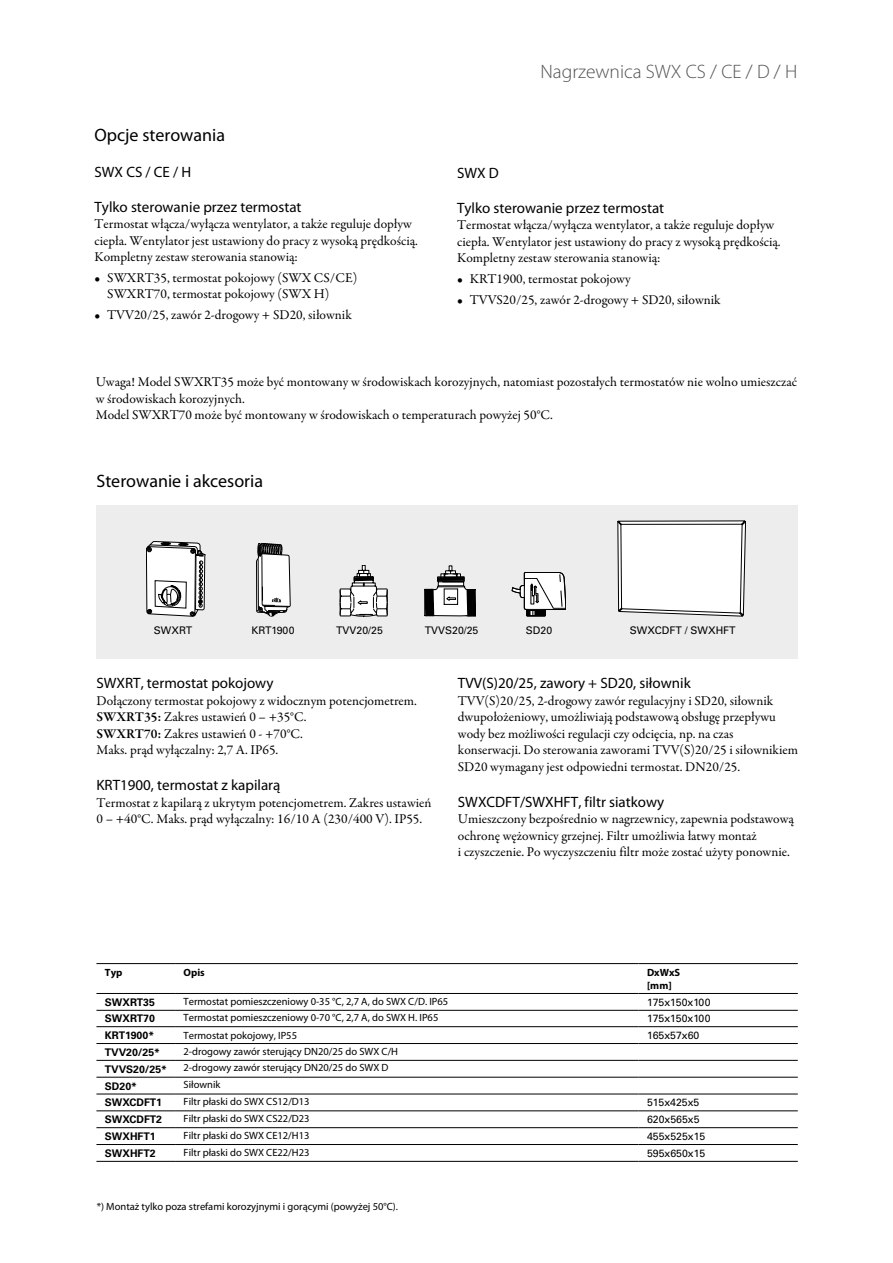
<style>
.page{position:relative;width:893px;height:1263px;background:#fff}
.page>*{position:absolute;margin:0;border:0;box-sizing:border-box;transform-origin:0 0}
.t1{font:300 19.5px "Myriad Pro";color:#525251}
.t2{font:18px "Myriad Pro";color:#000}
.t3{font:15px "Myriad Pro";color:#000}
.t4{font:13.5px/16.5px "Garamond Premr Pro";color:#000}
.t5{font:10.5px "Myriad Pro";color:#000}
.t6{font:10.5px "Univers";color:#000}
.t7{font:700 10.5px "Univers";color:#000}
.t8{font:700 10.5px/13.5px "Myriad Pro";color:#000}
.s1{font-weight:600}
</style>
<div class="page">
<div style="left:96px;top:506px;width:702px;height:153px;background:#ededed"></div>
<svg style="left:146px;top:541px;width:59px;height:75px"></svg>
<svg style="left:618px;top:521px;width:128px;height:95px"></svg>
<svg style="left:256px;top:543px;width:34px;height:73px"></svg>
<svg style="left:512px;top:572px;width:54px;height:44px"></svg>
<svg style="left:425px;top:566px;width:51px;height:50px"></svg>
<svg style="left:340px;top:565px;width:47px;height:51px"></svg>
<hr style="left:96px;top:1043px;width:79px;height:1px;background:#000">
<hr style="left:175px;top:1043px;width:463px;height:1px;background:#000">
<hr style="left:638px;top:1043px;width:160px;height:1px;background:#000">
<hr style="left:96px;top:1060px;width:79px;height:1px;background:#000">
<hr style="left:96px;top:1077px;width:79px;height:1px;background:#000">
<hr style="left:638px;top:1010px;width:160px;height:1px;background:#000">
<hr style="left:638px;top:1026px;width:160px;height:1px;background:#000">
<hr style="left:638px;top:1094px;width:160px;height:1px;background:#000">
<hr style="left:638px;top:1110px;width:160px;height:1px;background:#000">
<hr style="left:638px;top:1127px;width:160px;height:1px;background:#000">
<hr style="left:638px;top:1144px;width:160px;height:1px;background:#000">
<hr style="left:96px;top:963px;width:79px;height:1px;background:#000">
<hr style="left:175px;top:963px;width:463px;height:1px;background:#000">
<hr style="left:638px;top:963px;width:160px;height:1px;background:#000">
<hr style="left:96px;top:993px;width:79px;height:1px;background:#000">
<hr style="left:175px;top:993px;width:463px;height:1px;background:#000">
<hr style="left:638px;top:993px;width:160px;height:1px;background:#000">
<hr style="left:96px;top:1110px;width:79px;height:1px;background:#000">
<hr style="left:175px;top:1110px;width:463px;height:1px;background:#000">
<hr style="left:96px;top:1144px;width:79px;height:1px;background:#000">
<hr style="left:175px;top:1144px;width:463px;height:1px;background:#000">
<hr style="left:96px;top:1010px;width:79px;height:1px;background:#000">
<hr style="left:175px;top:1010px;width:463px;height:1px;background:#000">
<hr style="left:96px;top:1026px;width:79px;height:1px;background:#000">
<hr style="left:175px;top:1026px;width:463px;height:1px;background:#000">
<hr style="left:175px;top:1060px;width:463px;height:1px;background:#000">
<hr style="left:638px;top:1060px;width:160px;height:1px;background:#000">
<hr style="left:175px;top:1077px;width:463px;height:1px;background:#000">
<hr style="left:638px;top:1077px;width:160px;height:1px;background:#000">
<hr style="left:96px;top:1094px;width:79px;height:1px;background:#000">
<hr style="left:175px;top:1094px;width:463px;height:1px;background:#000">
<hr style="left:96px;top:1127px;width:79px;height:1px;background:#000">
<hr style="left:175px;top:1127px;width:463px;height:1px;background:#000">
<hr style="left:96px;top:1161px;width:79px;height:1px;background:#000">
<hr style="left:175px;top:1161px;width:463px;height:1px;background:#000">
<hr style="left:638px;top:1161px;width:160px;height:1px;background:#000">
<h2 class="t2" style="left:95px;top:125px;width:132px">Opcje sterowania</h2>
<p class="t3" style="left:95px;top:164px;width:98px">SWX CS / CE / H</p>
<p class="t3" style="left:95px;top:198px;width:209px">Tylko sterowanie przez termostat</p>
<p class="t4" style="left:95px;top:216px;width:325px">Termostat włącza/wyłącza wentylator, a także reguluje dopływ ciepła. Wentylator jest ustawiony do pracy z wysoką prędkością.<br>Kompletny zestaw sterowania stanowią:</p>
<p class="t4" style="left:107px;top:270px;width:251px;text-indent:-13px">• SWXRT35, termostat pokojowy (SWX CS/CE)<br>SWXRT70, termostat pokojowy (SWX H)</p>
<p class="t4" style="left:95px;top:307px;width:259px">• TVV20/25, zawór 2-drogowy + SD20, siłownik</p>
<h1 class="t1" style="left:540px;top:61px;width:258px">Nagrzewnica SWX CS / CE / D / H</h1>
<p class="t3" style="left:457px;top:165px;width:43px">SWX D</p>
<p class="t3" style="left:457px;top:199px;width:209px">Tylko sterowanie przez termostat</p>
<p class="t4" style="left:457px;top:217px;width:325px">Termostat włącza/wyłącza wentylator, a także reguluje dopływ ciepła. Wentylator jest ustawiony do pracy z wysoką prędkością.<br>Kompletny zestaw sterowania stanowią:</p>
<p class="t4" style="left:457px;top:271px;width:175px">• KRT1900, termostat pokojowy</p>
<p class="t4" style="left:457px;top:291px;width:265px">• TVVS20/25, zawór 2-drogowy + SD20, siłownik</p>
<p class="t4" style="left:96px;top:374px;width:703px">Uwaga! Model SWXRT35 może być montowany w środowiskach korozyjnych, natomiast pozostałych termostatów nie wolno umieszczać w środowiskach korozyjnych.<br>Model SWXRT70 może być montowany w środowiskach o temperaturach powyżej 50°C.</p>
<h2 class="t2" style="left:96px;top:471px;width:168px">Sterowanie i akcesoria</h2>
<p class="t6" style="left:154px;top:624px;width:40px">SWXRT</p>
<p class="t6" style="left:251px;top:624px;width:45px">KRT1900</p>
<p class="t6" style="left:336px;top:624px;width:48px">TVV20/25</p>
<p class="t6" style="left:425px;top:624px;width:55px">TVVS20/25</p>
<p class="t6" style="left:526px;top:624px;width:28px">SD20</p>
<p class="t6" style="left:630px;top:624px;width:107px">SWXCDFT / SWXHFT</p>
<p class="t3" style="left:96px;top:675px;width:178px">SWXRT, termostat pokojowy</p>
<p class="t4" style="left:96px;top:693px;width:322px">Dołączony termostat pokojowy z widocznym potencjometrem.<br><span class="s1">SWXRT35:</span> Zakres ustawień 0 – +35°C.<br><span class="s1">SWXRT70:</span> Zakres ustawień 0 - +70°C.<br>Maks. prąd wyłączalny: 2,7 A. IP65.</p>
<p class="t3" style="left:96px;top:777px;width:185px">KRT1900, termostat z kapilarą</p>
<p class="t4" style="left:96px;top:795px;width:337px">Termostat z kapilarą z ukrytym potencjometrem. Zakres ustawień<br>0 – +40°C. Maks. prąd wyłączalny: 16/10 A (230/400 V). IP55.</p>
<p class="t3" style="left:458px;top:675px;width:234px">TVV(S)20/25, zawory + SD20, siłownik</p>
<p class="t4" style="left:458px;top:693px;width:342px">TVV(S)20/25, 2-drogowy zawór regulacyjny i SD20, siłownik dwupołożeniowy, umożliwiają podstawową obsługę przepływu wody bez możliwości regulacji czy odcięcia, np. na czas konserwacji. Do sterowania zaworami TVV(S)20/25 i siłownikiem SD20 wymagany jest odpowiedni termostat. DN20/25.</p>
<p class="t3" style="left:458px;top:794px;width:208px">SWXCDFT/SWXHFT, filtr siatkowy</p>
<p class="t4" style="left:458px;top:811px;width:338px">Umieszczony bezpośrednio w nagrzewnicy, zapewnia podstawową ochronę wężownicy grzejnej. Filtr umożliwia łatwy montaż<br>i czyszczenie. Po wyczyszczeniu filtr może zostać użyty ponownie.</p>
<p class="t8" style="left:105px;top:965px;width:19px">Typ</p>
<p class="t8" style="left:184px;top:965px;width:23px">Opis</p>
<p class="t8" style="left:647px;top:965px;width:35px">DxWxS [mm]</p>
<p class="t7" style="left:105px;top:996px;width:51px">SWXRT35</p>
<p class="t5" style="left:184px;top:995px;width:266px">Termostat pomieszczeniowy 0-35 °C, 2,7 A, do SWX C/D. IP65</p>
<p class="t6" style="left:647px;top:996px;width:65px">175x150x100</p>
<p class="t7" style="left:105px;top:1012px;width:51px">SWXRT70</p>
<p class="t5" style="left:184px;top:1012px;width:256px">Termostat pomieszczeniowy 0-70 °C, 2,7 A, do SWX H. IP65</p>
<p class="t6" style="left:647px;top:1012px;width:65px">175x150x100</p>
<p class="t7" style="left:105px;top:1029px;width:51px">KRT1900*</p>
<p class="t5" style="left:184px;top:1029px;width:115px">Termostat pokojowy, IP55</p>
<p class="t6" style="left:647px;top:1029px;width:54px">165x57x60</p>
<p class="t7" style="left:105px;top:1046px;width:57px">TVV20/25*</p>
<p class="t5" style="left:184px;top:1045px;width:216px">2-drogowy zawór sterujący DN20/25 do SWX C/H</p>
<p class="t7" style="left:105px;top:1063px;width:64px">TVVS20/25*</p>
<p class="t5" style="left:184px;top:1062px;width:207px">2-drogowy zawór sterujący DN20/25 do SWX D</p>
<p class="t7" style="left:105px;top:1080px;width:34px">SD20*</p>
<p class="t5" style="left:184px;top:1079px;width:38px">Siłownik</p>
<p class="t7" style="left:105px;top:1096px;width:59px">SWXCDFT1</p>
<p class="t5" style="left:184px;top:1096px;width:128px">Filtr płaski do SWX CS12/D13</p>
<p class="t6" style="left:647px;top:1096px;width:54px">515x425x5</p>
<p class="t7" style="left:105px;top:1113px;width:59px">SWXCDFT2</p>
<p class="t5" style="left:184px;top:1113px;width:128px">Filtr płaski do SWX CS22/D23</p>
<p class="t6" style="left:647px;top:1113px;width:54px">620x565x5</p>
<p class="t7" style="left:105px;top:1130px;width:52px">SWXHFT1</p>
<p class="t5" style="left:184px;top:1129px;width:127px">Filtr płaski do SWX CE12/H13</p>
<p class="t6" style="left:647px;top:1130px;width:60px">455x525x15</p>
<p class="t7" style="left:105px;top:1147px;width:52px">SWXHFT2</p>
<p class="t5" style="left:184px;top:1146px;width:127px">Filtr płaski do SWX CE22/H23</p>
<p class="t6" style="left:647px;top:1147px;width:60px">595x650x15</p>
<p class="t5" style="left:97px;top:1201px;width:303px">*) Montaż tylko poza strefami korozyjnymi i gorącymi (powyżej 50°C).</p>
</div>
